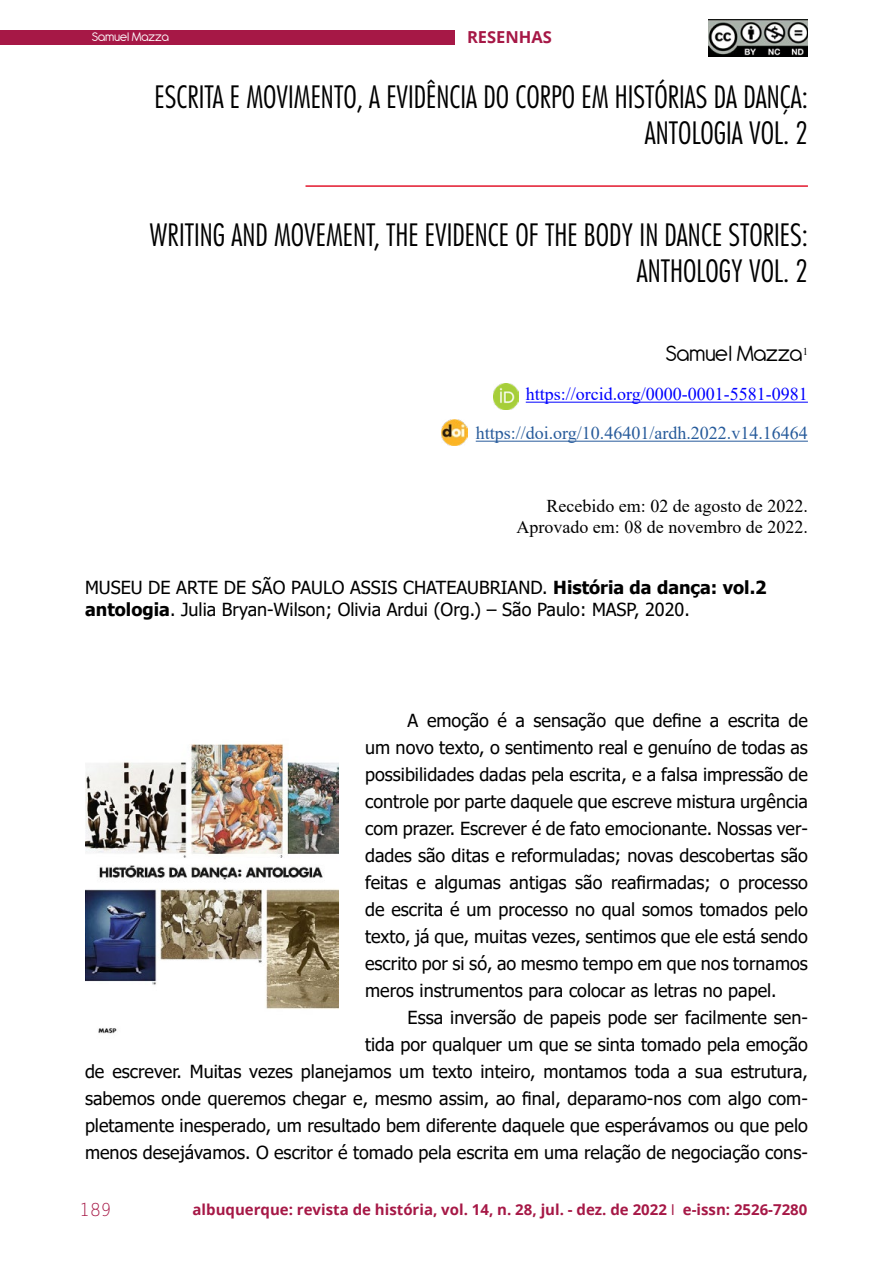
<style>
.page{position:relative;width:893px;height:1263px;background:#fff}
.page>*{position:absolute;margin:0;border:0;box-sizing:border-box;transform-origin:0 0}
.t1{font:300 condensed 30px/36px "Futura";color:#000;text-align:right}
.t2{font:24px "Antipasto";letter-spacing:-.04em;color:#000}
.t3{font:18px/27px "Tahoma";color:#000}
.t4{font:18px/21.6px "Times New Roman";color:#000;text-align:right}
.t5{font:18px "Times New Roman";color:#275b9b}
.t6{font:18px "Times New Roman";color:#00f}
.t7{font:18px "Letter Gothic Std";color:#a61846}
.t8{font:700 16.5px "Open Sans";color:#a61846}
.t9{font:700 15px "Open Sans";color:#a61846}
.t10{font:13.5px "Antipasto";letter-spacing:-.04em;color:#fff}
.t11{font:10.5px "Times New Roman";color:#000}
.s1{font-weight:700}
.s2{font-weight:400}
</style>
<div class="page">
<div style="left:0;top:30px;width:455px;height:15px;background:#a61846"></div>
<hr style="left:526px;top:402px;width:282px;height:1px;background:#00f">
<hr style="left:476px;top:441px;width:332px;height:1px;background:#275b9b">
<img style="left:85px;top:743px;width:254px;height:291px">
<hr style="left:305px;top:185px;width:503px;height:2px;background:#e3172d">
<img style="left:493px;top:384px;width:26px;height:25px">
<img style="left:441px;top:420px;width:26px;height:26px">
<img style="left:709px;top:19px;width:99px;height:38px">
<p class="t10" style="left:92px;top:26px;width:79px">Samuel Mazza</p>
<p class="t8" style="left:467px;top:25px;width:86px">RESENHAS</p>
<h1 class="t1" style="left:155px;top:79px;width:655px">ESCRITA E MOVIMENTO, A EVIDÊNCIA DO CORPO EM HISTÓRIAS DA DANÇA:<br>ANTOLOGIA VOL. 2</h1>
<h1 class="t1" style="left:149px;top:217px;width:660px">WRITING AND MOVEMENT, THE EVIDENCE OF THE BODY IN DANCE STORIES:<br>ANTHOLOGY VOL. 2</h1>
<h2 class="t2" style="left:665px;top:334px;width:139px">Samuel Mazza</h2>
<p class="t11" style="left:803px;top:344px;width:7px">1</p>
<p class="t6" style="left:526px;top:381px;width:284px">https://orcid.org/0000-0001-5581-0981</p>
<p class="t5" style="left:476px;top:420px;width:334px">https://doi.org/10.46401/ardh.2022.v14.16464</p>
<p class="t4" style="left:516px;top:494px;width:293px">Recebido em: 02 de agosto de 2022.<br>Aprovado em: 08 de novembro de 2022.</p>
<p class="t3" style="left:85px;top:578px;width:683px;line-height:21.6px">MUSEU DE ARTE DE SÃO PAULO ASSIS CHATEAUBRIAND. <span class="s1">História da dança: vol.2 antologia</span>. Julia Bryan-Wilson; Olivia Ardui (Org.) – São Paulo: MASP, 2020.</p>
<p class="t3" style="left:365px;top:708px;width:444px;text-align:justify;text-indent:43px">A emoção é a sensação que define a escrita de um novo texto, o sentimento real e genuíno de todas as possibilidades dadas pela escrita, e a falsa impressão de controle por parte daquele que escreve mistura urgência com prazer. Escrever é de fato emocionante. Nossas ver&shy;dades são ditas e reformuladas; novas descobertas são feitas e algumas antigas são reafirmadas; o processo de escrita é um processo no qual somos tomados pelo texto, já que, muitas vezes, sentimos que ele está sendo escrito por si só, ao mesmo tempo em que nos tornamos meros instrumentos para colocar as letras no papel.</p>
<p class="t3" style="left:85px;top:1005px;width:724px;text-align:right">Essa inversão de papeis pode ser facilmente sen-<br>tida por qualquer um que se sinta tomado pela emoção<br>de escrever. Muitas vezes planejamos um texto inteiro, montamos toda a sua estrutura, sabemos onde queremos chegar e, mesmo assim, ao final, deparamo-nos com algo com&shy;pletamente inesperado, um resultado bem diferente daquele que esperávamos ou que pelo menos desejávamos. O escritor é tomado pela escrita em uma relação de negociação cons-</p>
<p class="t7" style="left:79px;top:1200px;width:34px">189</p>
<p class="t9" style="left:193px;top:1198px;width:616px">albuquerque: revista de história, vol. 14, n. 28, jul. - dez. de 2022 <span class="s2">I</span> e-issn: 2526-7280</p>
</div>
